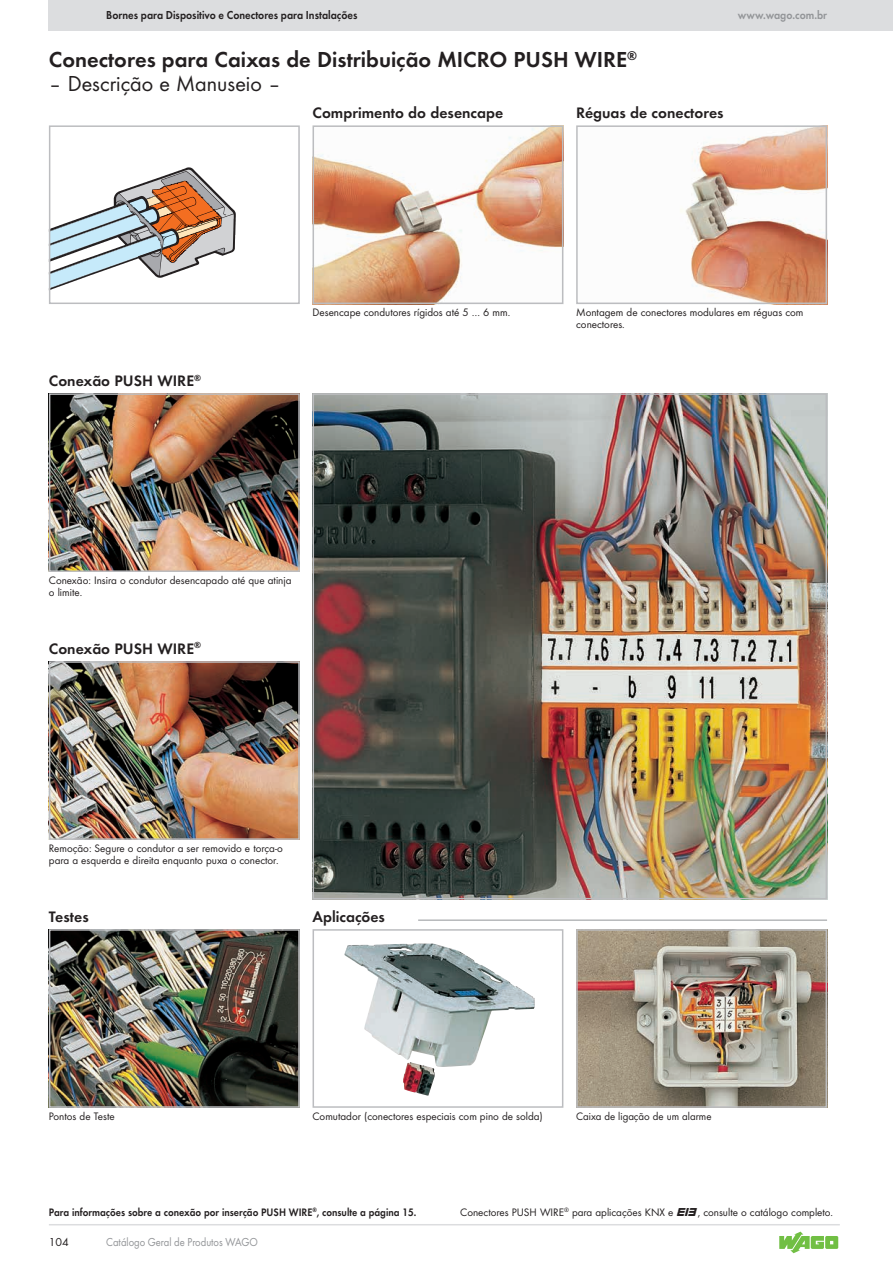
<style>
.page{position:relative;width:893px;height:1263px;background:#fff}
.page>*{position:absolute;margin:0;border:0;box-sizing:border-box;transform-origin:0 0}
.t1{font:22.5px "WAGO Futura Dem";color:#231f20}
.t2{font:22.5px "WAGO Futura Boo";color:#231f20}
.t3{font:15.75px "WAGO Futura Dem";color:#231f20}
.t4{font:12px "WAGO Futura Dem";color:#231f20;scale:.9 1}
.t5{font:12px "WAGO Futura Boo";color:#939598;scale:.9 1}
.t6{font:12px "WAGO Futura Dem";color:#939598;scale:.9 1}
.t7{font:12px "WAGO Futura Boo";color:#231f20}
.t8{font:11.25px/11.7px "WAGO Futura Boo";color:#231f20}
.t9{font:11.25px "WAGO Futura Dem";color:#231f20;scale:.9 1}
</style>
<div class="page">
<div style="left:49px;top:0;width:844px;height:30px;background:#dcdddf"></div>
<svg style="left:779px;top:1231px;width:59px;height:22px"></svg>
<hr style="left:49px;top:1224px;width:791px;height:1px;background:#dcdddf">
<img style="left:579px;top:932px;width:245px;height:173px">
<div style="left:576px;top:929px;width:251px;height:179px;border:2px solid #bcbdc0"></div>
<img style="left:316px;top:128px;width:244px;height:173px">
<div style="left:313px;top:125px;width:250px;height:179px;border:2px solid #bcbdc0"></div>
<img style="left:680px;top:128px;width:144px;height:173px">
<div style="left:576px;top:125px;width:251px;height:179px;border:2px solid #bcbdc0"></div>
<img style="left:52px;top:396px;width:245px;height:173px">
<div style="left:49px;top:393px;width:251px;height:179px;border:2px solid #bcbdc0"></div>
<img style="left:316px;top:396px;width:508px;height:500px">
<div style="left:313px;top:393px;width:514px;height:506px;border:2px solid #bcbdc0"></div>
<img style="left:52px;top:664px;width:245px;height:173px">
<div style="left:49px;top:661px;width:251px;height:179px;border:2px solid #bcbdc0"></div>
<img style="left:52px;top:932px;width:245px;height:173px">
<div style="left:49px;top:929px;width:251px;height:179px;border:2px solid #bcbdc0"></div>
<img style="left:344px;top:943px;width:191px;height:124px">
<div style="left:313px;top:929px;width:250px;height:179px;border:2px solid #bcbdc0"></div>
<svg style="left:52px;top:167px;width:184px;height:123px"></svg>
<div style="left:49px;top:125px;width:251px;height:179px;border:2px solid #bcbdc0"></div>
<img style="left:403px;top:1062px;width:32px;height:33px">
<hr style="left:418px;top:920px;width:409px;height:1px;background:#939598">
<p class="t4" style="left:106px;top:7px;width:281px">Bornes para Dispositivo e Conectores para Instalações</p>
<h1 class="t1" style="left:49px;top:43px;width:590px">Conectores para Caixas de Distribuição MICRO PUSH WIRE<sup>®</sup></h1>
<h1 class="t2" style="left:49px;top:69px;width:233px">– Descrição e Manuseio –</h1>
<h2 class="t3" style="left:313px;top:101px;width:192px">Comprimento do desencape</h2>
<h2 class="t3" style="left:576px;top:101px;width:149px">Réguas de conectores</h2>
<p class="t6" style="left:738px;top:7px;width:101px">www.wago.com.br</p>
<h2 class="t3" style="left:49px;top:369px;width:154px">Conexão PUSH WIRE<sup>®</sup></h2>
<p class="t8" style="left:313px;top:306px;width:199px">Desencape condutores rígidos até 5 … 6 mm.</p>
<p class="t8" style="left:576px;top:306px;width:229px">Montagem de conectores modulares em réguas com conectores.</p>
<p class="t8" style="left:49px;top:574px;width:244px">Conexão: Insira o condutor desencapado até que atinja o limite.</p>
<h2 class="t3" style="left:49px;top:637px;width:154px">Conexão PUSH WIRE<sup>®</sup></h2>
<p class="t8" style="left:49px;top:842px;width:235px">Remoção: Segure o condutor a ser removido e torça-o para a esquerda e direita enquanto puxa o conector.</p>
<h2 class="t3" style="left:49px;top:905px;width:41px">Testes</h2>
<h2 class="t3" style="left:313px;top:905px;width:74px">Aplicações</h2>
<p class="t8" style="left:49px;top:1110px;width:67px">Pontos de Teste</p>
<p class="t8" style="left:313px;top:1110px;width:232px">Comutador (conectores especiais com pino de solda)</p>
<p class="t8" style="left:576px;top:1110px;width:137px">Caixa de ligação de um alarme</p>
<p class="t9" style="left:49px;top:1204px;width:410px">Para informações sobre a conexão por inserção PUSH WIRE<sup>®</sup>, consulte a página 15.</p>
<p class="t8" style="left:460px;top:1206px;width:215px">Conectores PUSH WIRE<sup>®</sup> para aplicações KNX e</p>
<p class="t8" style="left:698px;top:1206px;width:137px">, consulte o catálogo completo.</p>
<p class="t7" style="left:49px;top:1234px;width:21px">104</p>
<p class="t5" style="left:106px;top:1234px;width:170px">Catálogo Geral de Produtos WAGO</p>
</div>
